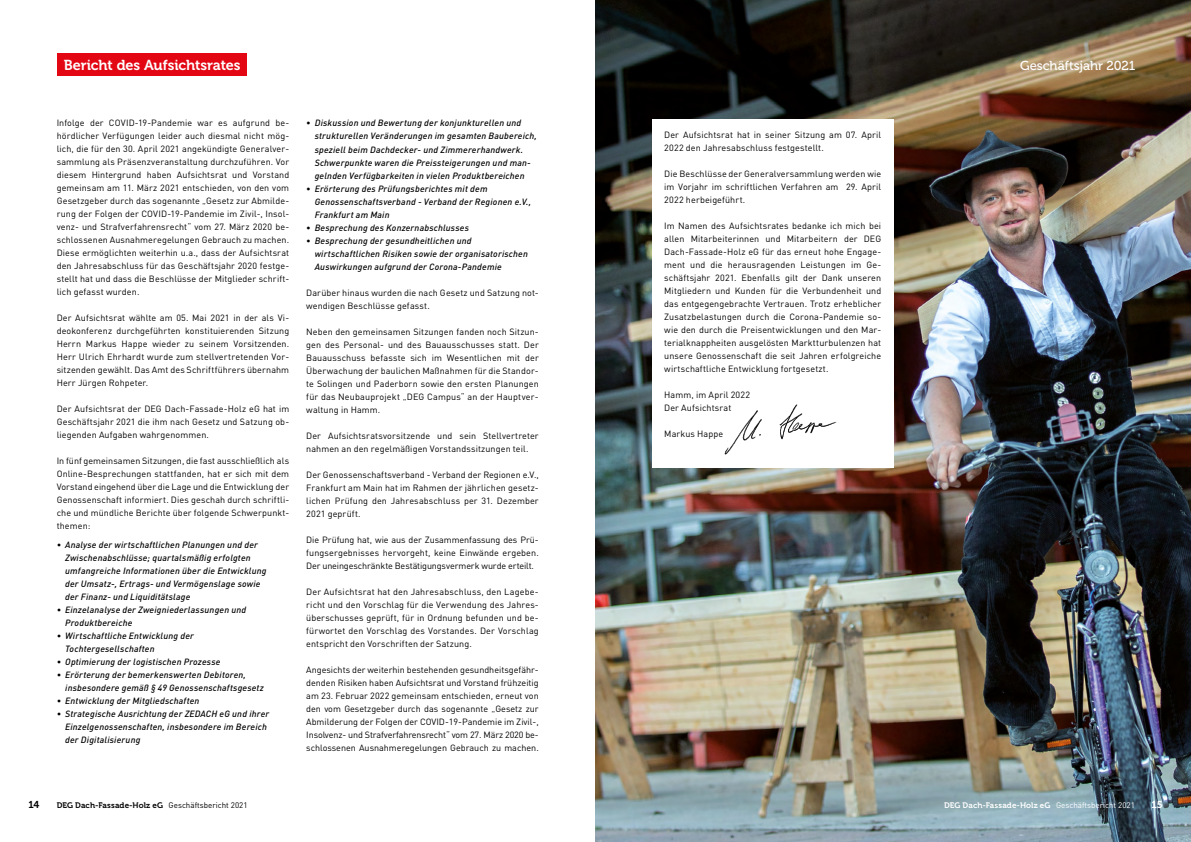
<style>
.page{position:relative;width:1191px;height:842px;background:#fff}
.page>*{position:absolute;margin:0;border:0;box-sizing:border-box;transform-origin:0 0}
.t1{font:14.4px "Museo 700";letter-spacing:-.005em;color:#fff}
.t2{font:13px "Museo 500";letter-spacing:-.005em;color:#fff}
.t3{font:10px "Museo 700";color:#000}
.t4{font:10px "Museo 700";color:#fff}
.t5{font:9px/13px "DIN";letter-spacing:.01em;color:#000;text-align:justify}
.t6{font:italic 500 9px/13px "DIN";letter-spacing:.02em;color:#000}
.t7{font:8px "Museo 700";letter-spacing:.01em;color:#000}
.t8{font:8px "Museo 700";letter-spacing:.01em;color:#fff}
.s1{font-family:"DIN"}
</style>
<div class="page">
<img style="left:595px;top:0;width:596px;height:842px">
<div style="left:57px;top:53px;width:190px;height:23px;background:#e30613"></div>
<div style="left:652px;top:119px;width:241px;height:349px;background:#fff"></div>
<img style="left:724px;top:404px;width:113px;height:51px">
<p class="t1" style="left:64px;top:57px;width:178px">Bericht des Aufsichtsrates</p>
<p class="t5" style="left:57px;top:116px;width:234px">Infolge der COVID-19-Pandemie war es aufgrund be&shy;hördlicher Verfügungen leider auch diesmal nicht mög&shy;lich, die für den 30. April 2021 angekündigte Generalver&shy;sammlung als Präsenzveranstaltung durchzuführen. Vor diesem Hintergrund haben Aufsichtsrat und Vorstand gemeinsam am 11. März 2021 entschieden, von den vom Gesetzgeber durch das sogenannte „Gesetz zur Abmilde&shy;rung der Folgen der COVID-19-Pandemie im Zivil-, Insol&shy;venz- und Strafverfahrensrecht“ vom 27. März 2020 be&shy;schlossenen Ausnahmeregelungen Gebrauch zu machen.<br>Diese ermöglichten weiterhin u.a., dass der Aufsichtsrat den Jahresabschluss für das Geschäftsjahr 2020 festge&shy;stellt hat und dass die Beschlüsse der Mitglieder schrift&shy;lich gefasst wurden.</p>
<p class="t5" style="left:57px;top:311px;width:234px">Der Aufsichtsrat wählte am 05. Mai 2021 in der als Vi&shy;deokonferenz durchgeführten konstituierenden Sitzung Herrn Markus Happe wieder zu seinem Vorsitzenden.<br>Herr Ulrich Ehrhardt wurde zum stellvertretenden Vor&shy;sitzenden gewählt. Das Amt des Schriftführers übernahm Herr Jürgen Rohpeter.</p>
<p class="t5" style="left:57px;top:402px;width:234px">Der Aufsichtsrat der DEG Dach-Fassade-Holz eG hat im Geschäftsjahr 2021 die ihm nach Gesetz und Satzung ob&shy;liegenden Aufgaben wahrgenommen.</p>
<p class="t5" style="left:57px;top:454px;width:234px">In fünf gemeinsamen Sitzungen, die fast ausschließlich als Online-Besprechungen stattfanden, hat er sich mit dem Vorstand eingehend über die Lage und die Entwicklung der Genossenschaft informiert. Dies geschah durch schriftli&shy;che und mündliche Berichte über folgende Schwerpunkt&shy;themen:</p>
<p class="t6" style="left:65px;top:538px;width:203px;text-indent:-9px">• Analyse der wirtschaftlichen Planungen und der Zwischenabschlüsse; quartalsmäßig erfolgten umfangreiche Informationen über die Entwicklung der Umsatz-, Ertrags- und Vermögenslage sowie der Finanz- und Liquiditätslage</p>
<p class="t6" style="left:65px;top:603px;width:183px;text-indent:-9px">• Einzelanalyse der Zweigniederlassungen und<br>Produktbereiche</p>
<p class="t6" style="left:65px;top:629px;width:130px;text-indent:-9px">• Wirtschaftliche Entwicklung der<br>Tochtergesellschaften</p>
<p class="t6" style="left:57px;top:655px;width:165px">• Optimierung der logistischen Prozesse</p>
<p class="t6" style="left:65px;top:668px;width:200px;text-indent:-9px">• Erörterung der bemerkenswerten Debitoren, insbesondere gemäß § 49 Genossenschaftsgesetz</p>
<p class="t6" style="left:57px;top:694px;width:144px">• Entwicklung der Mitgliedschaften</p>
<p class="t6" style="left:65px;top:707px;width:206px;text-indent:-9px">• Strategische Ausrichtung der ZEDACH eG und ihrer<br>Einzelgenossenschaften, insbesondere im Bereich der Digitalisierung</p>
<p class="t6" style="left:315px;top:116px;width:224px;text-indent:-9px">• Diskussion und Bewertung der konjunkturellen und strukturellen Veränderungen im gesamten Baubereich, speziell beim Dachdecker- und Zimmererhandwerk.<br>Schwerpunkte waren die Preissteigerungen und man&shy;gelnden Verfügbarkeiten in vielen Produktbereichen</p>
<p class="t6" style="left:315px;top:181px;width:218px;text-indent:-9px">• Erörterung des Prüfungsberichtes mit dem<br>Genossenschaftsverband - Verband der Regionen e.V.,<br>Frankfurt am Main</p>
<p class="t6" style="left:306px;top:220px;width:164px">• Besprechung des Konzernabschlusses</p>
<p class="t6" style="left:315px;top:233px;width:215px;text-indent:-9px">• Besprechung der gesundheitlichen und wirtschaftlichen Risiken sowie der organisatorischen<br>Auswirkungen aufgrund der Corona-Pandemie</p>
<p class="t5" style="left:306px;top:286px;width:234px">Darüber hinaus wurden die nach Gesetz und Satzung not&shy;wendigen Beschlüsse gefasst.</p>
<p class="t5" style="left:306px;top:325px;width:234px">Neben den gemeinsamen Sitzungen fanden noch Sitzun&shy;gen des Personal- und des Bauausschusses statt. Der Bauausschuss befasste sich im Wesentlichen mit der Überwachung der baulichen Maßnahmen für die Standor&shy;te Solingen und Paderborn sowie den ersten Planungen für das Neubauprojekt „DEG Campus“ an der Hauptver&shy;waltung in Hamm.</p>
<p class="t5" style="left:306px;top:429px;width:234px">Der Aufsichtsratsvorsitzende und sein Stellvertreter nahmen an den regelmäßigen Vorstandssitzungen teil.</p>
<p class="t5" style="left:306px;top:468px;width:234px">Der Genossenschaftsverband - Verband der Regionen e.V., Frankfurt am Main hat im Rahmen der jährlichen gesetz&shy;lichen Prüfung den Jahresabschluss per 31. Dezember 2021 geprüft.</p>
<p class="t5" style="left:306px;top:533px;width:234px">Die Prüfung hat, wie aus der Zusammenfassung des Prü&shy;fungsergebnisses hervorgeht, keine Einwände ergeben.<br>Der uneingeschränkte Bestätigungsvermerk wurde erteilt.</p>
<p class="t5" style="left:306px;top:585px;width:234px">Der Aufsichtsrat hat den Jahresabschluss, den Lagebe&shy;richt und den Vorschlag für die Verwendung des Jahres&shy;überschusses geprüft, für in Ordnung befunden und be&shy;fürwortet den Vorschlag des Vorstandes. Der Vorschlag entspricht den Vorschriften der Satzung.</p>
<p class="t5" style="left:306px;top:663px;width:234px">Angesichts der weiterhin bestehenden gesundheitsgefähr&shy;denden Risiken haben Aufsichtsrat und Vorstand frühzeitig am 23. Februar 2022 gemeinsam entschieden, erneut von den vom Gesetzgeber durch das sogenannte „Gesetz zur Abmilderung der Folgen der COVID-19-Pandemie im Zivil-, Insolvenz- und Strafverfahrensrecht“ vom 27. März 2020 be&shy;schlossenen Ausnahmeregelungen Gebrauch zu machen.</p>
<p class="t5" style="left:664px;top:128px;width:218px">Der Aufsichtsrat hat in seiner Sitzung am 07. April<br>2022 den Jahresabschluss festgestellt.</p>
<p class="t5" style="left:664px;top:167px;width:218px">Die Beschlüsse der Generalversammlung werden wie im Vorjahr im schriftlichen Verfahren am 29. April 2022 herbeigeführt.</p>
<p class="t5" style="left:664px;top:219px;width:218px">Im Namen des Aufsichtsrates bedanke ich mich bei allen Mitarbeiterinnen und Mitarbeitern der DEG Dach-Fassade-Holz eG für das erneut hohe Engage&shy;ment und die herausragenden Leistungen im Ge&shy;schäftsjahr 2021. Ebenfalls gilt der Dank unseren Mitgliedern und Kunden für die Verbundenheit und das entgegengebrachte Vertrauen. Trotz erheblicher Zusatzbelastungen durch die Corona-Pandemie so&shy;wie den durch die Preisentwicklungen und den Mar&shy;terialknappheiten ausgelösten Marktturbulenzen hat unsere Genossenschaft die seit Jahren erfolgreiche wirtschaftliche Entwicklung fortgesetzt.</p>
<p class="t5" style="left:664px;top:388px;width:87px">Hamm, im April 2022</p>
<p class="t5" style="left:664px;top:401px;width:69px">Der Aufsichtsrat</p>
<p class="t5" style="left:664px;top:427px;width:61px">Markus Happe</p>
<p class="t2" style="left:1020px;top:58px;width:117px">Geschäftsjahr 2021</p>
<p class="t3" style="left:28px;top:799px;width:13px">14</p>
<p class="t7" style="left:57px;top:801px;width:192px">DEG Dach-Fassade-Holz eG <span class="s1">Geschäftsbericht 2021</span></p>
<p class="t8" style="left:944px;top:801px;width:192px">DEG Dach-Fassade-Holz eG <span class="s1">Geschäftsbericht 2021</span></p>
<p class="t4" style="left:1151px;top:799px;width:13px">15</p>
</div>
